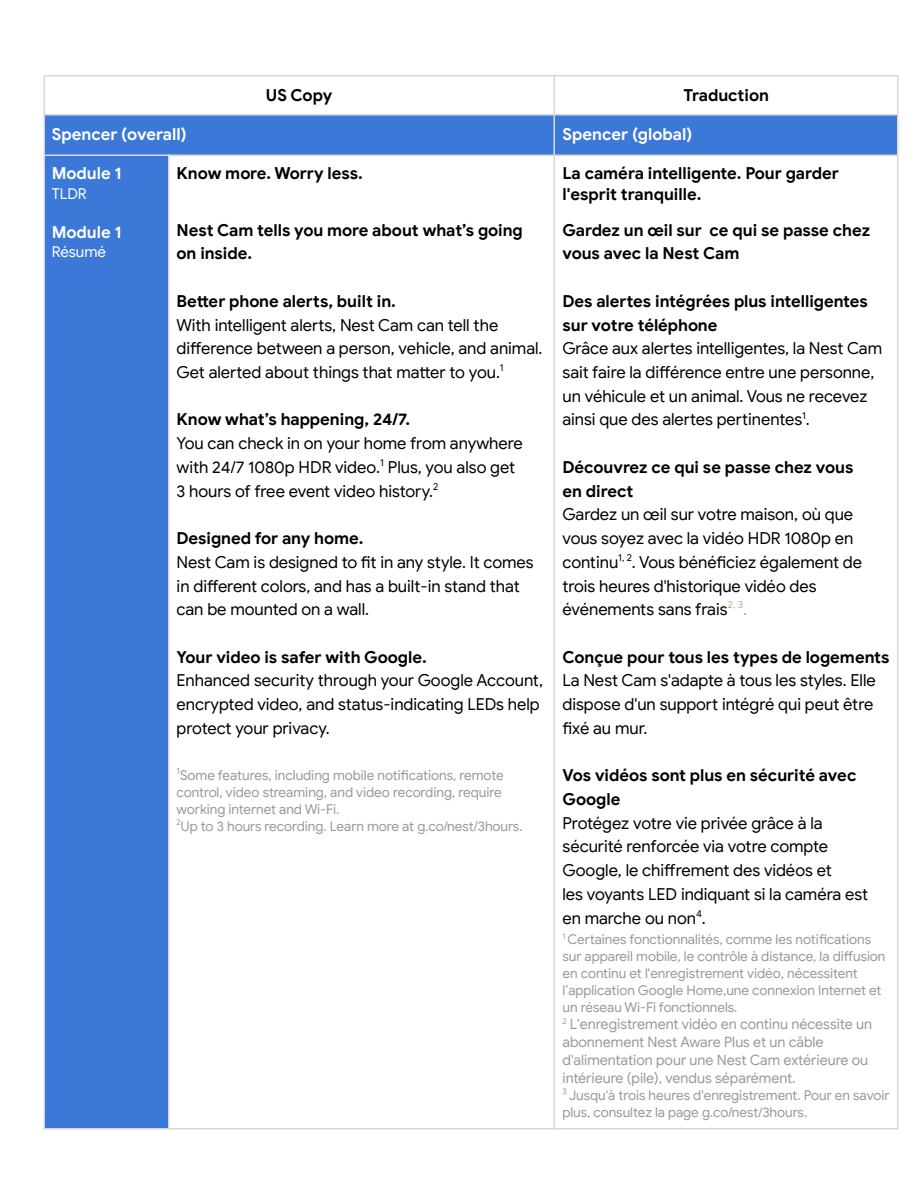
<style>
.page{position:relative;width:918px;height:1188px;background:#fff}
.page>*{position:absolute;margin:0;border:0;box-sizing:border-box;transform-origin:0 0}
.t1{font:16.5px/23.7px "Google Sans";color:#000}
.t2{font:700 16.5px/23.7px "Google Sans";color:#000}
.t3{font:700 16.5px "Google Sans";color:#fff}
.t4{font:15px "Google Sans";color:#fff}
.t5{font:14.25px/17.9px "Google Sans";color:#999}
.t6{font:13.5px/17px "Google Sans";color:#999}
.t7{font:9px "Google Sans";color:#999}
.s1{color:#93c47d}
</style>
<div class="page">
<div style="left:44px;top:115px;width:511px;height:40px;background:#3c78d8"></div>
<div style="left:555px;top:115px;width:343px;height:40px;background:#3c78d8"></div>
<div style="left:44px;top:155px;width:125px;height:974px;background:#3c78d8"></div>
<hr style="left:43px;top:75px;width:2px;height:1055px;background:#d9d9d9">
<hr style="left:168px;top:155px;width:2px;height:975px;background:#d9d9d9">
<hr style="left:553px;top:75px;width:2px;height:1055px;background:#d9d9d9">
<hr style="left:897px;top:75px;width:2px;height:1055px;background:#d9d9d9">
<hr style="left:44px;top:75px;width:855px;height:2px;background:#d9d9d9">
<hr style="left:44px;top:114px;width:855px;height:2px;background:#d9d9d9">
<hr style="left:44px;top:154px;width:855px;height:2px;background:#d9d9d9">
<hr style="left:44px;top:1128px;width:855px;height:1px;background:#d9d9d9">
<p class="t2" style="left:266px;top:83px;width:68px">US Copy</p>
<p class="t2" style="left:683px;top:83px;width:87px">Traduction</p>
<p class="t3" style="left:52px;top:124px;width:136px">Spencer (overall)</p>
<p class="t3" style="left:562px;top:124px;width:131px">Spencer (global)</p>
<p class="t3" style="left:52px;top:164px;width:71px">Module 1</p>
<p class="t4" style="left:52px;top:184px;width:37px">TLDR</p>
<p class="t3" style="left:52px;top:222px;width:71px">Module 1</p>
<p class="t4" style="left:52px;top:242px;width:56px">Résumé</p>
<p class="t2" style="left:562px;top:164px;width:278px;line-height:20.7px">La caméra intelligente. Pour garder l'esprit tranquille.</p>
<p class="t2" style="left:562px;top:218px;width:309px">Gardez un œil sur ce qui se passe chez vous avec la Nest Cam</p>
<p class="t2" style="left:562px;top:289px;width:307px">Des alertes intégrées plus intelligentes sur votre téléphone</p>
<p class="t1" style="left:562px;top:337px;width:321px">Grâce aux alertes intelligentes, la Nest Cam sait faire la différence entre une personne, un véhicule et un animal. Vous ne recevez ainsi que des alertes pertinentes<sup>1</sup>.</p>
<p class="t2" style="left:562px;top:455px;width:292px">Découvrez ce qui se passe chez vous en direct</p>
<p class="t1" style="left:562px;top:503px;width:301px">Gardez un œil sur votre maison, où que vous soyez avec la vidéo HDR 1080p en continu<sup>1,</sup> <sup>2</sup>. Vous bénéficiez également de trois heures d'historique vidéo des événements sans frais<sup>2,</sup> <sup>3</sup><span class="s1">.</span></p>
<p class="t2" style="left:562px;top:645px;width:329px">Conçue pour tous les types de logements</p>
<p class="t1" style="left:562px;top:669px;width:315px">La Nest Cam s'adapte à tous les styles. Elle dispose d'un support intégré qui peut être fixé au mur.</p>
<p class="t2" style="left:562px;top:764px;width:295px">Vos vidéos sont plus en sécurité avec<br>Google</p>
<p class="t1" style="left:562px;top:811px;width:307px">Protégez votre vie privée grâce à la sécurité renforcée via votre compte Google, le chiffrement des vidéos et<br>les voyants LED indiquant si la caméra est en marche ou non<sup>4</sup>.</p>
<p class="t6" style="left:562px;top:931px;width:324px"><sup>1</sup> Certaines fonctionnalités, comme les notifications sur appareil mobile, le contrôle à distance, la diffusion en continu et l'enregistrement vidéo, nécessitent l’application Google Home,une connexion Internet et un réseau Wi-Fi fonctionnels.</p>
<p class="t5" style="left:562px;top:1016px;width:311px"><sup>2</sup> L'enregistrement vidéo en continu nécessite un abonnement Nest Aware Plus et un câble d'alimentation pour une Nest Cam extérieure ou intérieure (pile), vendus séparément.</p>
<p class="t6" style="left:562px;top:1087px;width:328px"><sup>3</sup> Jusqu'à trois heures d'enregistrement. Pour en savoir plus, consultez la page g.co/nest/3hours.</p>
<p class="t2" style="left:177px;top:162px;width:188px">Know more. Worry less.</p>
<p class="t2" style="left:177px;top:218px;width:348px">Nest Cam tells you more about what’s going on inside.</p>
<p class="t2" style="left:177px;top:289px;width:221px">Better phone alerts, built in.</p>
<p class="t1" style="left:177px;top:313px;width:367px">With intelligent alerts, Nest Cam can tell the difference between a person, vehicle, and animal.<br>Get alerted about things that matter to you.<sup>1</sup></p>
<p class="t2" style="left:177px;top:408px;width:235px">Know what’s happening, 24/7.</p>
<p class="t1" style="left:177px;top:432px;width:348px">You can check in on your home from anywhere with 24/7 1080p HDR video.<sup>1</sup> Plus, you also get<br>3 hours of free event video history.<sup>2</sup></p>
<p class="t2" style="left:177px;top:527px;width:189px">Designed for any home.</p>
<p class="t1" style="left:177px;top:550px;width:359px">Nest Cam is designed to fit in any style. It comes in different colors, and has a built-in stand that can be mounted on a wall.</p>
<p class="t2" style="left:177px;top:645px;width:252px">Your video is safer with Google.</p>
<p class="t1" style="left:177px;top:669px;width:368px">Enhanced security through your Google Account, encrypted video, and status-indicating LEDs help protect your privacy.</p>
<p class="t7" style="left:177px;top:765px;width:5px">1</p>
<p class="t6" style="left:177px;top:767px;width:347px">Some features, including mobile notifications, remote control, video streaming, and video recording, require working internet and Wi-Fi.<br><sup>2</sup>Up to 3 hours recording. Learn more at g.co/nest/3hours.</p>
</div>
